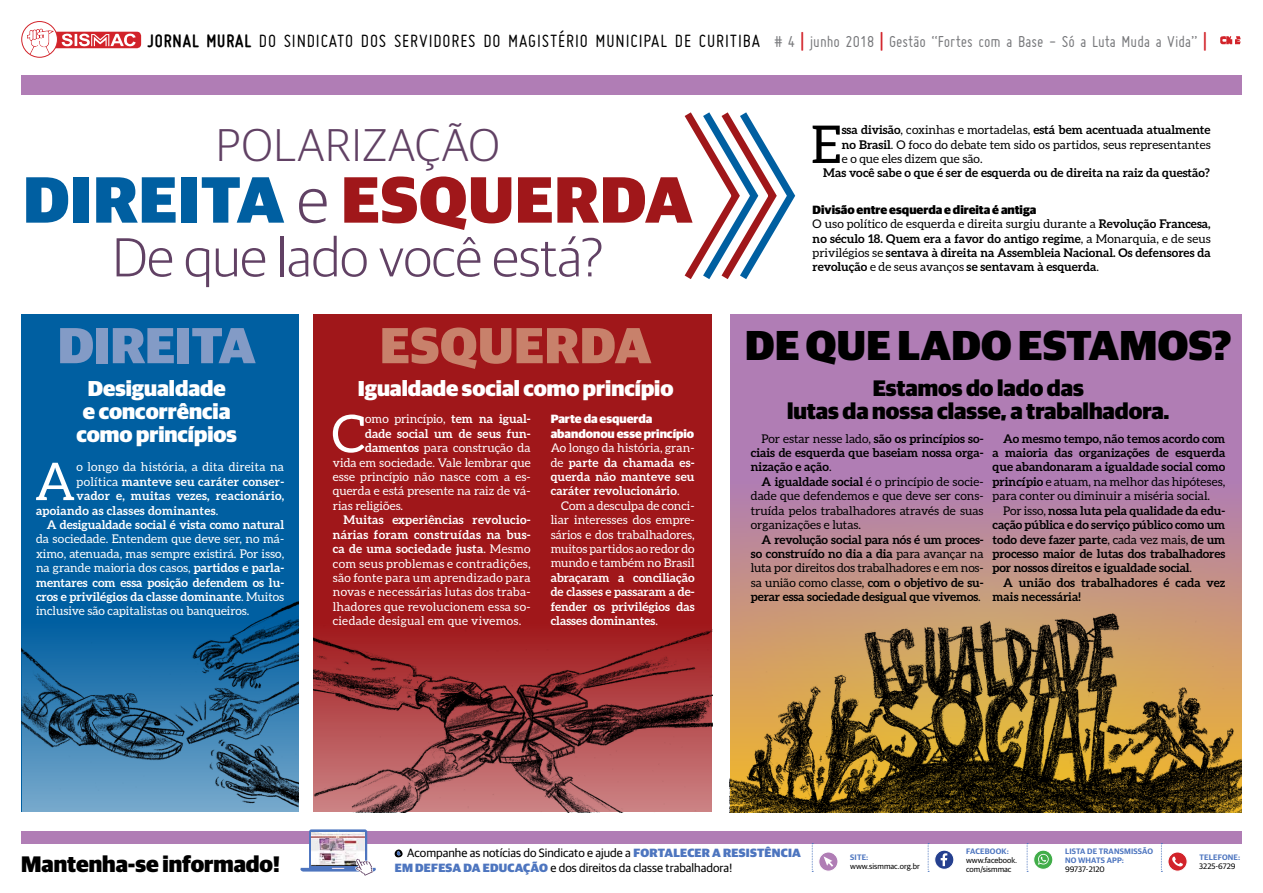
<style>
.page{position:relative;width:1263px;height:893px;background:#fff}
.page>*{position:absolute;margin:0;border:0;box-sizing:border-box;transform-origin:0 0}
.t1{font:900 65.47px "Guardian Sans";letter-spacing:.02em;color:#a0171a}
.t2{font:300 54.97px "Guardian Sans";color:#614164}
.t3{font:52.2px "Aleo";color:#fff}
.t4{font:52.2px "Aleo";color:#000}
.t5{font:900 50.7px "Guardian Sans";color:#c8816b}
.t6{font:900 50.7px "Guardian Sans";color:#839bc6}
.t7{font:300 45.97px "Guardian Sans";letter-spacing:.02em;color:#614164}
.t8{font:900 41.85px "Guardian Sans";letter-spacing:.01em;color:#000}
.t9{font:900 22.5px/22.5px "Guardian Sans";color:#000;text-align:center}
.t10{font:900 21.6px/23px "Guardian Sans";color:#fff;text-align:center}
.t11{font:19.35px "Miso";letter-spacing:.045em;color:#000}
.t12{font:700 12px/14.4px "Aleo";color:#000;text-align:justify}
.t13{font:12px/14.4px "Aleo";color:#fff;text-align:justify}
.t14{font:700 12px/14.4px "Aleo";letter-spacing:.01em;color:#fff;text-align:justify}
.t15{font:12px/14.4px "Aleo";color:#000;text-align:justify}
.t16{font:12px/14.4px "Guardian Sans";color:#000}
.t17{font:900 12px/14.4px "Guardian Sans";color:#fff}
.t18{font:900 12px "Guardian Sans";color:#000}
.t19{font:12px "Aleo";letter-spacing:.02em;color:#fff}
.t20{font:7.95px/8.9px "Guardian Sans";color:#000}
.t21{font:600 7.95px/8.9px "Guardian Sans";letter-spacing:.02em;color:#4d75bf}
.s1{font-weight:700}
.s2{font-size:17.25px;color:#77787b}
.s3{font-weight:700;font-size:17.25px;color:#d2232a}
.s4{color:#005fa1}
.s5{font-weight:300;color:#614164}
.s6{font-weight:400}
.s7{font-weight:900;color:#4d75bf}
</style>
<div class="page">
<div style="left:730px;top:315px;width:512px;height:497px;background:#b07db5"></div>
<div style="left:313px;top:315px;width:399px;height:497px;background:#a0171a"></div>
<div style="left:21px;top:315px;width:278px;height:497px;background:#005fa1"></div>
<div style="left:43px;top:32px;width:98px;height:16px;background:#d2232a;border-radius:4px"></div>
<svg style="left:1218px;top:34px;width:26px;height:13px"></svg>
<svg style="left:1220px;top:36px;width:21px;height:8px"></svg>
<svg style="left:62px;top:33px;width:74px;height:14px"></svg>
<div style="left:22px;top:22px;width:35px;height:35px;background:#fff;border-radius:50%"></div>
<svg style="left:27px;top:29px;width:27px;height:25px"></svg>
<div style="left:21px;top:21px;width:37px;height:37px;border:1px solid #d2232a;border-radius:50%"></div>
<div style="left:21px;top:75px;width:1221px;height:20px;background:#b07db5"></div>
<div style="left:21px;top:831px;width:1221px;height:13px;background:#b07db5"></div>
<svg style="left:395px;top:849px;width:8px;height:8px"></svg>
<svg style="left:1168px;top:852px;width:19px;height:19px"></svg>
<div style="left:1167px;top:851px;width:21px;height:21px;border:1px solid #fff;border-radius:50%"></div>
<svg style="left:1172px;top:857px;width:11px;height:10px"></svg>
<svg style="left:819px;top:852px;width:19px;height:19px"></svg>
<div style="left:818px;top:851px;width:20px;height:21px;border:1px solid #fff;border-radius:50%"></div>
<svg style="left:823px;top:856px;width:10px;height:11px"></svg>
<svg style="left:1034px;top:850px;width:19px;height:19px"></svg>
<div style="left:1033px;top:849px;width:20px;height:21px;border:1px solid #fff;border-radius:50%"></div>
<svg style="left:1038px;top:854px;width:11px;height:11px"></svg>
<svg style="left:935px;top:850px;width:19px;height:19px"></svg>
<div style="left:934px;top:849px;width:20px;height:21px;border:1px solid #fff;border-radius:50%"></div>
<svg style="left:941px;top:853px;width:6px;height:13px"></svg>
<svg style="left:812px;top:843px;width:1px;height:29px"></svg>
<div style="left:309px;top:829px;width:58px;height:41px;background:#4d75bf;border-radius:2px"></div>
<img style="left:312px;top:832px;width:53px;height:26px">
<svg style="left:301px;top:858px;width:75px;height:18px"></svg>
<svg style="left:928px;top:843px;width:1px;height:29px"></svg>
<svg style="left:1027px;top:843px;width:1px;height:29px"></svg>
<svg style="left:1161px;top:843px;width:1px;height:29px"></svg>
<svg style="left:684px;top:112px;width:112px;height:167px"></svg>
<svg style="left:731px;top:501px;width:511px;height:108px;background:#be8e91"></svg>
<img style="left:730px;top:609px;width:512px;height:203px">
<img style="left:21px;top:601px;width:278px;height:209px">
<img style="left:313px;top:630px;width:399px;height:182px">
<h3 class="t11" style="left:148px;top:30px;width:1061px"><span class="s1">JORNAL MURAL</span> DO SINDICATO DOS SERVIDORES DO MAGISTÉRIO MUNICIPAL DE CURITIBA <span class="s2"># 4</span> <span class="s3">|</span> <span class="s2">JUNHO 2018</span> <span class="s3">|</span> <span class="s2">GESTÃO “FORTES COM A BASE - SÓ A LUTA MUDA A VIDA”</span> <span class="s3">|</span></h3>
<h3 class="t7" style="left:216px;top:114px;width:285px">Polarização</h3>
<h1 class="t1" style="left:23px;top:150px;width:671px"><span class="s4">Direita</span> <span class="s5">e</span> Esquerda</h1>
<h2 class="t2" style="left:112px;top:219px;width:492px">De que lado você está?</h2>
<h3 class="t6" style="left:58px;top:307px;width:29px">DIREITA</h3>
<h3 class="t10" style="left:76px;top:375px;width:162px">Desigualdade<br>e concorrência como princípios</h3>
<h3 class="t3" style="left:35px;top:451px;width:42px">A</h3>
<p class="t19" style="left:76px;top:460px;width:209px">o longo da história, a dita direita na</p>
<p class="t14" style="left:76px;top:475px;width:209px"><span class="s6">política</span> manteve seu caráter conser-</p>
<p class="t14" style="left:76px;top:489px;width:209px">vador e, muitas vezes, reacionário,</p>
<p class="t14" style="left:36px;top:504px;width:184px">apoiando as classes dominantes<span class="s6">.</span></p>
<p class="t14" style="left:47px;top:518px;width:239px">A desigualdade social é vista como natural</p>
<p class="t13" style="left:36px;top:532px;width:250px">da sociedade. Entendem que deve ser, no má&shy;ximo, atenuada, mas sempre existirá. Por isso, na grande maioria dos casos, <span class="s1">partidos e parla&shy;mentares com essa posição defendem os lu&shy;cros e privilégios da classe dominante</span>. Muitos inclusive são capitalistas ou banqueiros.</p>
<h3 class="t5" style="left:380px;top:307px;width:35px">ESQUERDA</h3>
<h3 class="t10" style="left:358px;top:375px;width:317px">Igualdade social como princípio</h3>
<p class="t17" style="left:551px;top:411px;width:145px">Parte da esquerda abandonou esse princípio</p>
<p class="t14" style="left:551px;top:441px;width:145px"><span class="s6">Ao longo da história, gran&shy;de</span> parte da chamada es&shy;querda não manteve seu caráter revolucionário<span class="s6">.</span></p>
<p class="t13" style="left:551px;top:499px;width:145px;text-indent:11px">Com a desculpa de conci&shy;liar interesses dos empre&shy;sários e dos trabalhadores, muitos partidos ao redor do mundo e também no Brasil</p>
<p class="t14" style="left:551px;top:571px;width:145px">abraçaram a conciliação de classes e passaram a de&shy;fender os privilégios das classes dominantes<span class="s6">.</span></p>
<h3 class="t3" style="left:332px;top:403px;width:35px">C</h3>
<p class="t13" style="left:365px;top:413px;width:167px">omo princípio, <span class="s1">tem na igual-</span></p>
<p class="t14" style="left:365px;top:427px;width:167px">dade social um de seus fun-</p>
<p class="t13" style="left:365px;top:441px;width:167px"><span class="s1">damentos</span> para construção da</p>
<p class="t13" style="left:333px;top:456px;width:199px">vida em sociedade. Vale lembrar que</p>
<p class="t13" style="left:333px;top:470px;width:199px">esse princípio não nasce com a es-</p>
<p class="t13" style="left:333px;top:485px;width:199px">querda e está presente na raiz de vá-</p>
<p class="t13" style="left:333px;top:499px;width:72px">rias religiões.</p>
<p class="t13" style="left:333px;top:513px;width:199px;text-indent:11px"><span class="s1">Muitas experiências revolucio&shy;nárias foram construídas na bus&shy;ca de uma sociedade justa</span>. Mesmo com seus problemas e contradições, são fonte para um aprendizado para novas e necessárias lutas dos traba&shy;lhadores que revolucionem essa so&shy;ciedade desigual em que vivemos.</p>
<h3 class="t4" style="left:811px;top:114px;width:32px">E</h3>
<p class="t15" style="left:842px;top:123px;width:370px"><span class="s1">ssa divisão</span>, coxinhas e mortadelas, <span class="s1">está bem acentuada atualmente no Brasil</span>. O foco do debate tem sido os partidos, seus representantes e o que eles dizem que são.</p>
<p class="t12" style="left:823px;top:166px;width:388px">Mas você sabe o que é ser de esquerda ou de direita na raiz da questão?</p>
<p class="t18" style="left:813px;top:200px;width:225px">Divisão entre esquerda e direita é antiga</p>
<p class="t12" style="left:813px;top:217px;width:399px"><span class="s6">O uso político de esquerda e direita surgiu durante a</span> Revolução Francesa, no século 18. Quem era a favor do antigo regime<span class="s6">, a Monarquia, e de seus privilégios se</span> sentava à direita na Assembleia Nacional. Os defensores da revolução <span class="s6">e de seus avanços</span> se sentavam à esquerda<span class="s6">.</span></p>
<h3 class="t8" style="left:745px;top:313px;width:487px">de que lado estamos?</h3>
<h3 class="t9" style="left:787px;top:375px;width:384px">Estamos do lado das<br>lutas da nossa classe, a trabalhadora.</h3>
<p class="t12" style="left:751px;top:432px;width:234px;text-indent:11px"><span class="s6">Por estar nesse lado,</span> são os princípios so&shy;ciais de esquerda que baseiam nossa orga&shy;nização e ação<span class="s6">.</span></p>
<p class="t15" style="left:751px;top:475px;width:234px;text-indent:11px"><span class="s1">A igualdade social</span> é o princípio de socie&shy;dade que defendemos e que deve ser cons&shy;truída pelos trabalhadores através de suas organizações e lutas.</p>
<p class="t12" style="left:751px;top:533px;width:234px;text-indent:11px">A revolução social para nós é um proces&shy;so construído no dia a dia <span class="s6">para avançar na luta por direitos dos trabalhadores e em nos&shy;sa união como classe,</span> com o objetivo de su&shy;perar essa sociedade desigual que vivemos<span class="s6">.</span></p>
<p class="t12" style="left:992px;top:432px;width:234px;text-indent:11px">Ao mesmo tempo, não temos acordo com a maioria das organizações de esquerda que abandonaram a igualdade social como princípio <span class="s6">e atuam, na melhor das hipóteses, para conter ou diminuir a miséria social.</span></p>
<p class="t12" style="left:992px;top:504px;width:234px;text-indent:11px"><span class="s6">Por isso,</span> nossa luta pela qualidade da edu&shy;cação pública e do serviço público como um todo deve fazer parte<span class="s6">, cada vez mais,</span> de um processo maior de lutas dos trabalhadores por nossos direitos e igualdade social<span class="s6">.</span></p>
<p class="t12" style="left:992px;top:576px;width:234px;text-indent:11px">A união dos trabalhadores é cada vez mais necessária!</p>
<h3 class="t9" style="left:21px;top:850px;width:260px">Mantenha-se informado!</h3>
<p class="t16" style="left:395px;top:845px;width:408px;text-indent:12px">Acompanhe as notícias do Sindicato e ajude a <span class="s7">fortalecer a resistência em defesa da educação</span> e dos direitos da classe trabalhadora!</p>
<p class="t21" style="left:1199px;top:852px;width:42px">TELEFONE:</p>
<p class="t21" style="left:1065px;top:846px;width:89px">LISTA DE TRANSMISSÃO<br>NO WHATS APP:</p>
<p class="t20" style="left:1065px;top:864px;width:41px">99737-2120</p>
<p class="t21" style="left:966px;top:846px;width:44px">FACEBOOK:</p>
<p class="t20" style="left:966px;top:855px;width:53px">www.facebook. com/sismmac</p>
<p class="t21" style="left:850px;top:852px;width:20px">SITE:</p>
<p class="t20" style="left:850px;top:861px;width:71px">www.sismmac.org.br</p>
<p class="t20" style="left:1199px;top:861px;width:38px">3225-6729</p>
</div>
